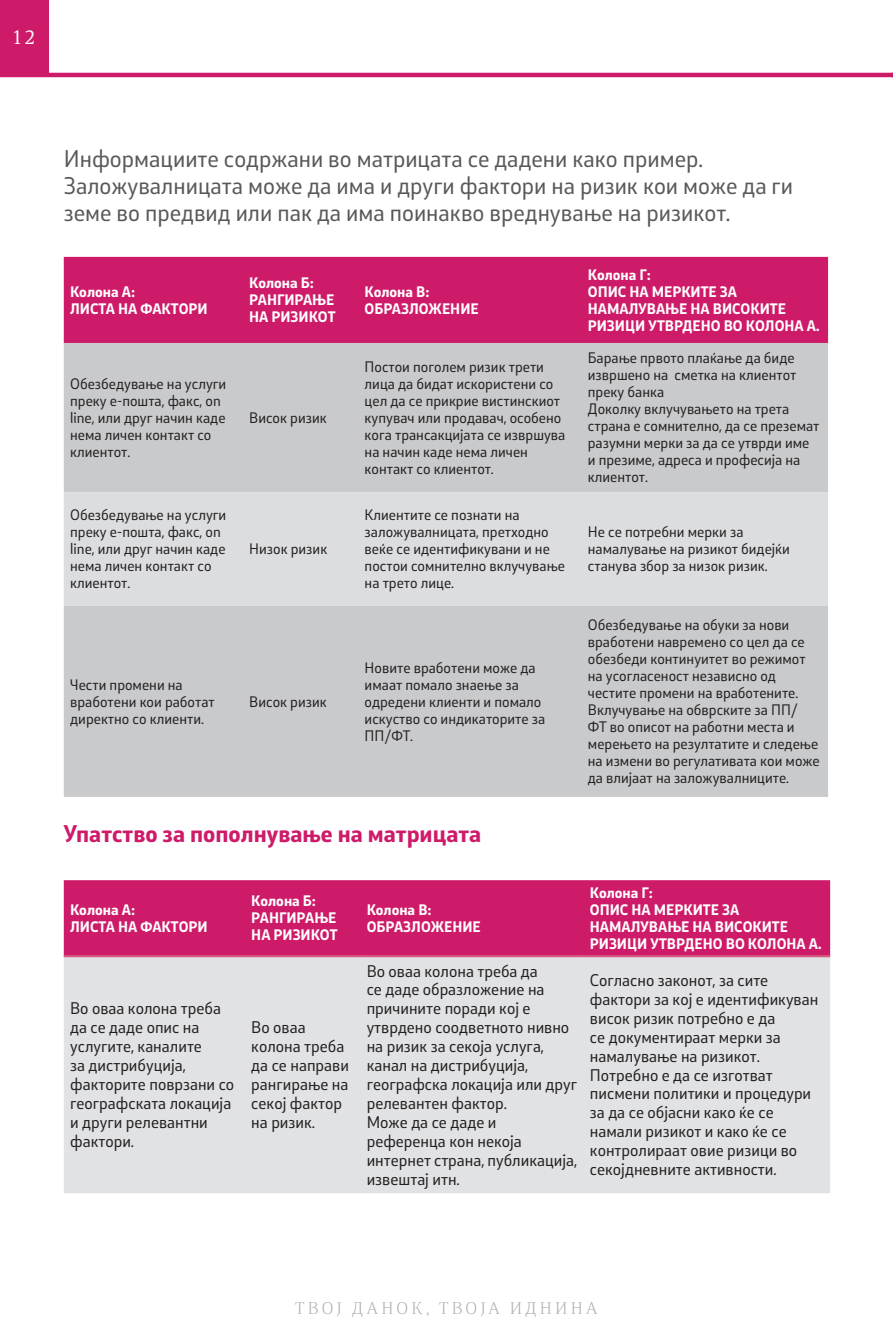
<style>
.page{position:relative;width:893px;height:1340px;background:#fff}
.page>*{position:absolute;margin:0;border:0;box-sizing:border-box;transform-origin:0 0}
.t1{font:22.5px/27px "Stobi Sans";color:#57585a}
.t2{font:700 22.5px "Stobi Sans";color:#ce1b69}
.t3{font:18px "Stobi Serif";color:#fff}
.t4{font:15.75px/18.9px "Stobi Sans";color:#231f20}
.t5{font:300 15.75px "Stobi Serif";letter-spacing:.2em;color:#a8a9ad}
.t6{font:14.17px/17.1px "Stobi Sans";color:#231f20}
.t7{font:700 14.17px/17.1px "Stobi Sans";color:#fff}
</style>
<div class="page">
<div style="left:0;top:0;width:48px;height:77px;background:#ce1b69"></div>
<hr style="left:0;top:73px;width:893px;height:4px;background:#ce1b69">
<div style="left:64px;top:257px;width:764px;height:86px;background:#ce1b69"></div>
<div style="left:64px;top:343px;width:764px;height:454px;background:#c9cacc"></div>
<div style="left:64px;top:492px;width:764px;height:114px;background:#dcdddf"></div>
<div style="left:64px;top:880px;width:766px;height:75px;background:#ce1b69"></div>
<div style="left:64px;top:957px;width:766px;height:236px;background:#e1e2e4"></div>
<hr style="left:64px;top:955px;width:181px;height:2px;background:#d5577f">
<hr style="left:245px;top:955px;width:115px;height:2px;background:#d5577f">
<hr style="left:360px;top:955px;width:224px;height:2px;background:#d5577f">
<hr style="left:584px;top:955px;width:246px;height:2px;background:#d5577f">
<p class="t3" style="left:14px;top:25px;width:23px">12</p>
<h1 class="t1" style="left:64px;top:144px;width:731px">Информациите содржани во матрицата се дадени како пример.<br>Заложувалницата може да има и други фактори на ризик кои може да ги земе во предвид или пак да има поинакво вреднување на ризикот.</h1>
<p class="t7" style="left:70px;top:282px;width:139px">Колона А:<br>ЛИСТА НА ФАКТОРИ</p>
<p class="t7" style="left:249px;top:274px;width:88px">Колона Б:<br>РАНГИРАЊЕ<br>НА РИЗИКОТ</p>
<p class="t7" style="left:365px;top:282px;width:116px">Колона В:<br>ОБРАЗЛОЖЕНИЕ</p>
<p class="t7" style="left:588px;top:265px;width:233px">Колона Г:<br>ОПИС НА МЕРКИТЕ ЗА<br>НАМАЛУВАЊЕ НА ВИСОКИТЕ<br>РИЗИЦИ УТВРДЕНО ВО КОЛОНА А.</p>
<p class="t6" style="left:70px;top:375px;width:158px">Обезбедување на услуги преку е-пошта, факс, on line, или друг начин каде нема личен контакт со клиентот.</p>
<p class="t6" style="left:70px;top:506px;width:158px">Обезбедување на услуги преку е-пошта, факс, on line, или друг начин каде нема личен контакт со клиентот.</p>
<p class="t6" style="left:249px;top:409px;width:79px">Висок ризик</p>
<p class="t6" style="left:249px;top:540px;width:80px">Низок ризик</p>
<p class="t6" style="left:70px;top:675px;width:146px">Чести промени на вработени кои работат директно со клиенти.</p>
<p class="t6" style="left:249px;top:692px;width:79px">Висок ризик</p>
<p class="t6" style="left:365px;top:358px;width:202px">Постои поголем ризик трети лица да бидат искористени со цел да се прикрие вистинскиот купувач или продавач, особено кога трансакцијата се извршува на начин каде нема личен контакт со клиентот.</p>
<p class="t6" style="left:588px;top:349px;width:233px">Барање првото плаќање да биде извршено на сметка на клиентот преку банка<br>Доколку вклучувањето на трета страна е сомнително, да се преземат разумни мерки за да се утврди име и презиме, адреса и професија на клиентот.</p>
<p class="t6" style="left:365px;top:506px;width:202px">Клиентите се познати на заложувалницата, претходно веќе се идентификувани и не постои сомнително вклучување на трето лице.</p>
<p class="t6" style="left:365px;top:658px;width:182px">Новите вработени може да имаат помало знаење за одредени клиенти и помало искуство со индикаторите за<br>ПП/ФТ.</p>
<p class="t6" style="left:588px;top:523px;width:204px">Не се потребни мерки за намалување на ризикот бидејќи станува збор за низок ризик.</p>
<p class="t6" style="left:588px;top:616px;width:233px">Обезбедување на обуки за нови вработени навремено со цел да се обезбеди континуитет во режимот на усогласеност независно од честите промени на вработените.<br>Вклучување на обврските за ПП/<br>ФТ во описот на работни места и мерењето на резултатите и следење на измени во регулативата кои може да влијаат на заложувалниците.</p>
<h1 class="t2" style="left:64px;top:818px;width:419px">Упатство за пополнување на матрицата</h1>
<p class="t7" style="left:70px;top:900px;width:139px">Колона А:<br>ЛИСТА НА ФАКТОРИ</p>
<p class="t7" style="left:251px;top:892px;width:88px">Колона Б:<br>РАНГИРАЊЕ<br>НА РИЗИКОТ</p>
<p class="t7" style="left:367px;top:900px;width:116px">Колона В:<br>ОБРАЗЛОЖЕНИЕ</p>
<p class="t7" style="left:590px;top:883px;width:233px">Колона Г:<br>ОПИС НА МЕРКИТЕ ЗА<br>НАМАЛУВАЊЕ НА ВИСОКИТЕ<br>РИЗИЦИ УТВРДЕНО ВО КОЛОНА А.</p>
<p class="t4" style="left:70px;top:998px;width:166px">Во оваа колона треба да се даде опис на услугите, каналите<br>за дистрибуција, факторите поврзани со географската локација и други релевантни фактори.</p>
<p class="t4" style="left:251px;top:1017px;width:99px">Во оваа колона треба да се направи рангирање на секој фактор на ризик.</p>
<p class="t4" style="left:367px;top:960px;width:212px">Во оваа колона треба да<br>се даде образложение на причините поради кој е утврдено соодветното нивно на ризик за секоја услуга, канал на дистрибуција, географска локација или друг релевантен фактор.<br>Може да се даде и референца кон некоја интернет страна, публикација, извештај итн.</p>
<p class="t4" style="left:590px;top:970px;width:230px">Согласно законот, за сите фактори за кој е идентификуван висок ризик потребно е да<br>се документираат мерки за намалување на ризикот.<br>Потребно е да се изготват писмени политики и процедури за да се објасни како ќе се намали ризикот и како ќе се контролираат овие ризици во секојдневните активности.</p>
<p class="t5" style="left:295px;top:1297px;width:304px">ТВОЈ ДАНОК, ТВОЈА ИДНИНА</p>
</div>
